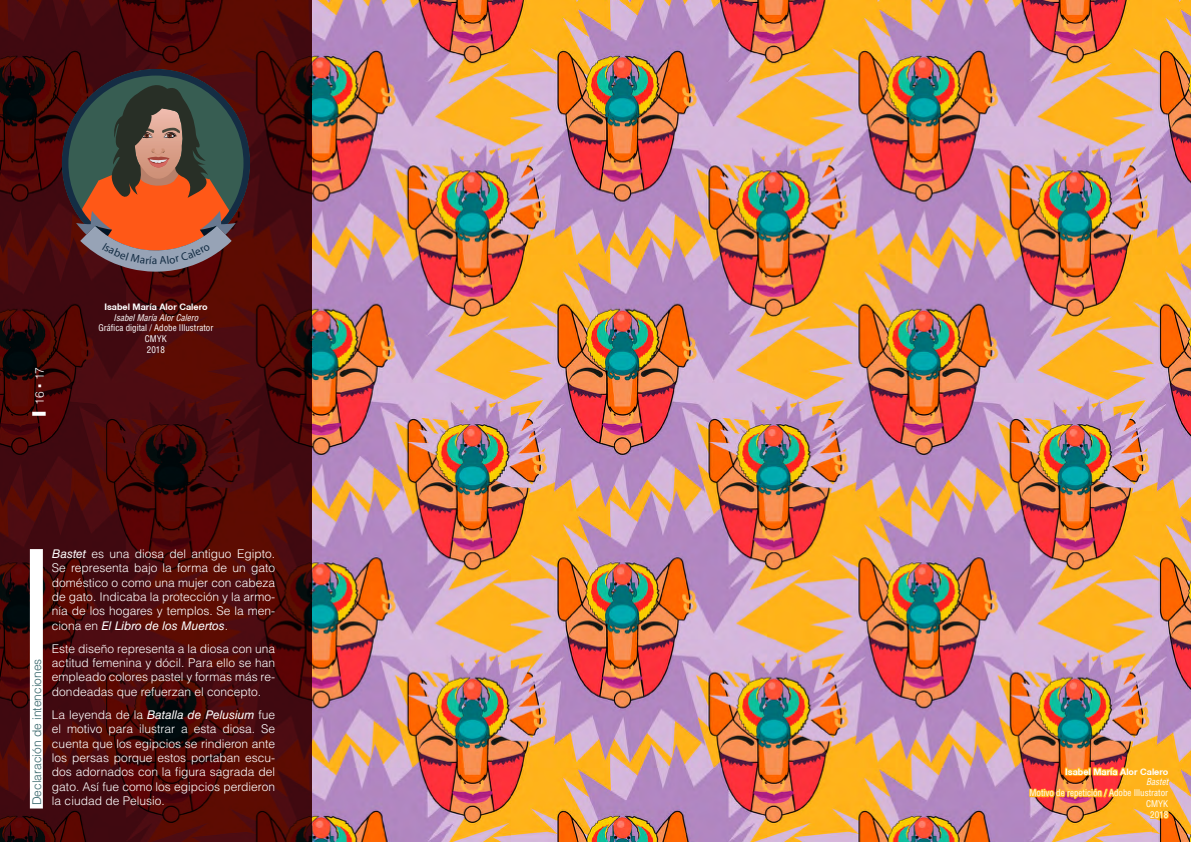
<style>
.page{position:relative;width:1191px;height:842px;background:#fff}
.page>*{position:absolute;margin:0;border:0;box-sizing:border-box;transform-origin:0 0}
.t1{font:300 12px/14.4px "Helvetica LT Std";color:#fff;text-align:justify}
.t2{font:300 12px "Helvetica LT Std";color:#346469}
.t3{font:condensed 9px/10.8px "Helvetica LT Std";color:#fff;text-align:center}
.s1{font-family:"Impact";font-weight:400}
.s2{font-family:"Helvetica Neue CE";font-weight:700;font-stretch:normal}
.s3{font-style:italic}
.s4{font-weight:400;font-style:italic}
</style>
<div class="page">
<img style="left:312px;top:0;width:879px;height:842px">
<svg style="left:0;top:0;width:312px;height:842px;background:#490909"></svg>
<div style="left:30px;top:549px;width:13px;height:259px;background:#fff"></div>
<img style="left:1028px;top:757px;width:144px;height:85px">
<svg style="left:32px;top:412px;width:14px;height:4px"></svg>
<svg style="left:62px;top:69px;width:188px;height:203px;background:#704b3d"></svg>
<p class="t1" style="left:32px;top:405px;width:39px;rotate:-90deg">16 <span class="s1">▪</span> 17</p>
<p class="t3" style="left:98px;top:301px;width:116px"><span class="s2">Isabel María Alor Calero<br></span><span class="s3">Isabel María Alor Calero<br></span>Gráfica digital / Adobe Illustrator<br>CMYK<br>2018</p>
<p class="t2" style="left:29px;top:805px;width:148px;rotate:-90deg">Declaración de intenciones</p>
<p class="t1" style="left:52px;top:546px;width:225px"><span class="s4">Bastet</span> es una diosa del antiguo Egipto.<br>Se representa bajo la forma de un gato doméstico o como una mujer con cabeza de gato. Indicaba la protección y la armo&shy;nía de los hogares y templos. Se la men&shy;ciona en <span class="s4">El Libro de los Muertos</span>.</p>
<p class="t1" style="left:52px;top:641px;width:225px">Este diseño representa a la diosa con una actitud femenina y dócil. Para ello se han empleado colores pastel y formas más re&shy;dondeadas que refuerzan el concepto.</p>
<p class="t1" style="left:52px;top:707px;width:225px">La leyenda de la <span class="s4">Batalla de Pelusium</span> fue el motivo para ilustrar a esta diosa. Se cuenta que los egipcios se rindieron ante los persas porque estos portaban escu&shy;dos adornados con la figura sagrada del gato. Así fue como los egipcios perdieron la ciudad de Pelusio.</p>
<p class="t3" style="left:1029px;top:766px;width:140px;text-align:right"><span class="s2">Isabel María Alor Calero<br></span><span class="s3">Bastet<br></span>Motivo de repetición / Adobe Illustrator<br>CMYK<br>2018</p>
</div>
